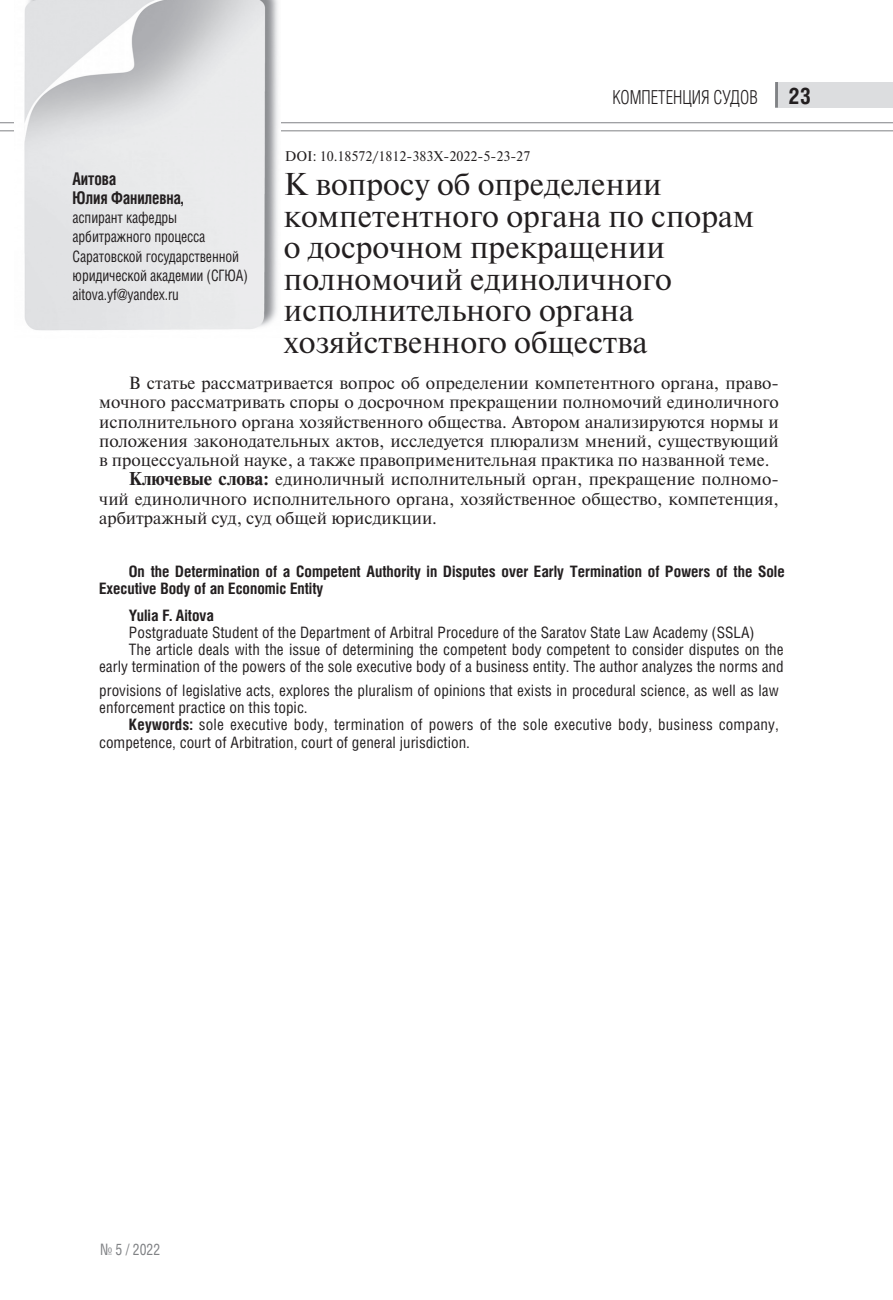
<style>
.page{position:relative;width:893px;height:1300px;background:#fff}
.page>*{position:absolute;margin:0;border:0;box-sizing:border-box;transform-origin:0 0}
.t1{font:31.5px/31.5px "Newton C";color:#231f20}
.t2{font:700 22.75px "Helios Cond";color:#231f20}
.t3{font:300 19.25px "Helios Cond";color:#231f20;scale:.9 1}
.t4{font:17.5px "Newton C";color:#231f20}
.t5{font:700 17.5px/19.2px "Helios Cond C";letter-spacing:-.01em;color:#231f20;scale:.9 1}
.t6{font:15.75px/17.2px "Helios Cond";color:#231f20}
.t7{font:700 15.75px/17.2px "Helios Cond";color:#231f20}
.t8{font:15.75px/19.2px "Helios Cond C";letter-spacing:-.01em;color:#231f20;scale:.9 1}
.t9{font:15.75px "Helios Cond C";color:#808285;scale:.9 1}
.t10{font:14px "Newton C";color:#231f20}
.s1{font-weight:700}
</style>
<div class="page">
<div style="left:775px;top:82px;width:118px;height:26px;background:#dcdddf"></div>
<svg style="left:0;top:122px;width:14px;height:1px"></svg>
<svg style="left:0;top:131px;width:14px;height:1px"></svg>
<hr style="left:25px;top:122px;width:868px;height:1px;background:#808285">
<hr style="left:25px;top:131px;width:868px;height:1px;background:#808285">
<hr style="left:775px;top:82px;width:3px;height:26px;background:#808285">
<img style="left:24px;top:0;width:257px;height:331px">
<p class="t5" style="left:73px;top:168px;width:125px">Аитова<br>Юлия Фанилевна,</p>
<p class="t8" style="left:73px;top:209px;width:196px">аспирант кафедры арбитражного процесса<br>Саратовской государственной юридической академии (СГЮА) aitova.yf@yandex.ru</p>
<p class="t10" style="left:285px;top:151px;width:247px">DOI: 10.18572/1812-383X-2022-5-23-27</p>
<p class="t3" style="left:612px;top:87px;width:163px">КОМПЕТЕНЦИЯ СУДОВ</p>
<h2 class="t2" style="left:788px;top:88px;width:24px">23</h2>
<h1 class="t1" style="left:284px;top:171px;width:472px">К вопросу об определении компетентного органа по спорам о досрочном прекращении полномочий единоличного исполнительного органа хозяйственного общества</h1>
<p class="t4" style="left:129px;top:377px;width:651px">В статье рассматривается вопрос об определении компетентного органа, право-</p>
<p class="t4" style="left:99px;top:396px;width:681px">мочного рассматривать споры о досрочном прекращении полномочий единоличного</p>
<p class="t4" style="left:99px;top:415px;width:681px">исполнительного органа хозяйственного общества. Автором анализируются нормы и</p>
<p class="t4" style="left:99px;top:435px;width:681px">положения законодательных актов, исследуется плюрализм мнений, существующий</p>
<p class="t4" style="left:99px;top:454px;width:672px">в процессуальной науке, а также правоприменительная практика по названной теме.</p>
<p class="t4" style="left:129px;top:473px;width:651px"><span class="s1">Ключевые слова:</span> единоличный исполнительный орган, прекращение полномо-</p>
<p class="t4" style="left:99px;top:492px;width:681px">чий единоличного исполнительного органа, хозяйственное общество, компетенция,</p>
<p class="t4" style="left:99px;top:512px;width:339px">арбитражный суд, суд общей юрисдикции.</p>
<p class="t7" style="left:99px;top:564px;width:687px;text-indent:30px">On the Determination of a Competent Authority in Disputes over Early Termination of Powers of the Sole<br>Executive Body of an Economic Entity</p>
<p class="t7" style="left:129px;top:608px;width:87px">Yulia F. Aitova</p>
<p class="t6" style="left:129px;top:625px;width:627px">Postgraduate Student of the Department of Arbitral Procedure of the Saratov State Law Academy (SSLA)</p>
<p class="t6" style="left:129px;top:642px;width:656px">The article deals with the issue of determining the competent body competent to consider disputes on the</p>
<p class="t6" style="left:99px;top:659px;width:686px">early termination of the powers of the sole executive body of a business entity. The author analyzes the norms and</p>
<p class="t6" style="left:99px;top:683px;width:681px">provisions of legislative acts, explores the pluralism of opinions that exists in procedural science, as well as law enforcement practice on this topic.</p>
<p class="t6" style="left:99px;top:717px;width:681px;text-indent:30px"><span class="s1">Keywords:</span> sole executive body, termination of powers of the sole executive body, business company, competence, court of Arbitration, court of general jurisdiction.</p>
<p class="t9" style="left:100px;top:1243px;width:68px">№ 5 / 2022</p>
</div>
